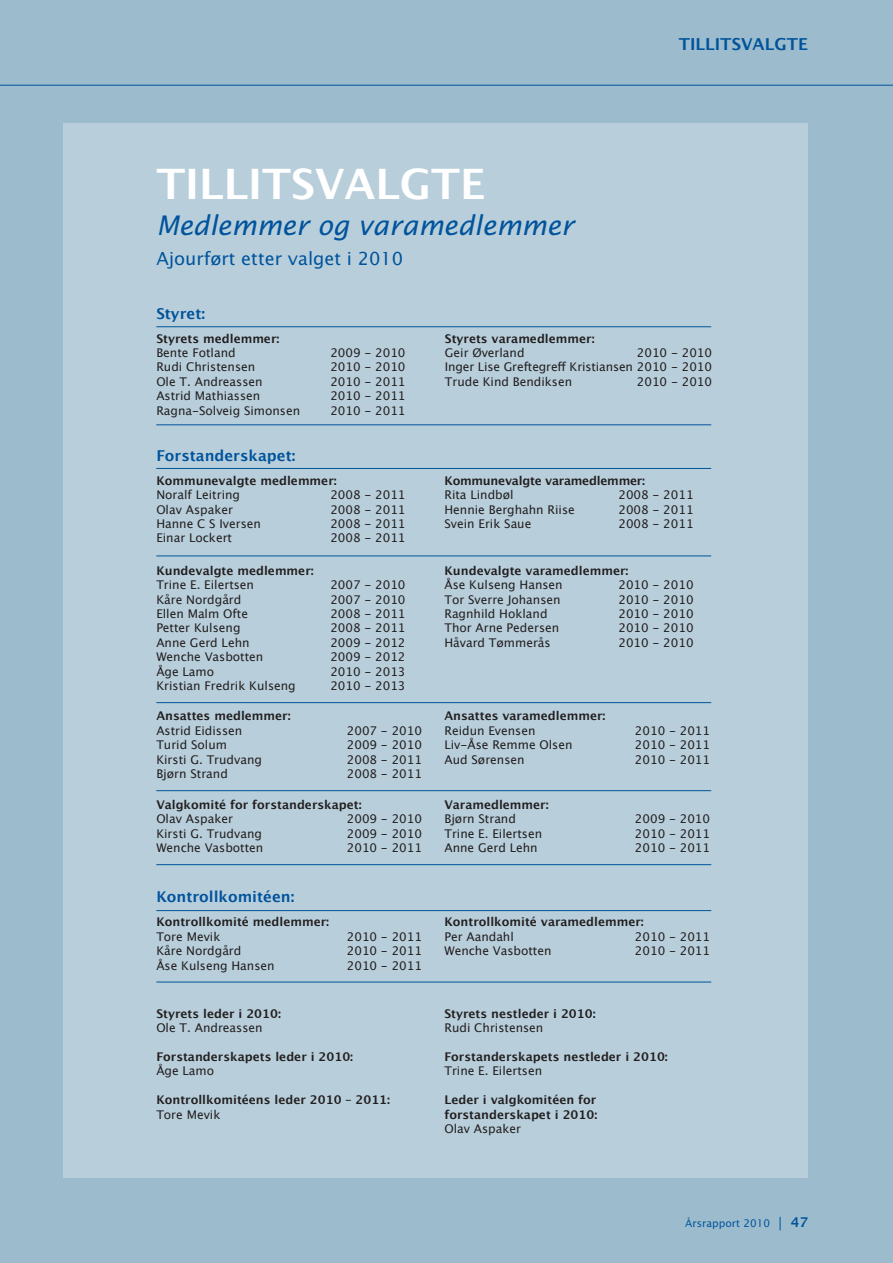
<style>
.page{position:relative;width:893px;height:1263px;background:#9cbccd}
.page>*{position:absolute;margin:0;border:0;box-sizing:border-box;transform-origin:0 0}
.t1{font:700 42px "Lucida Grande";color:#fff}
.t2{font:italic 27px "Lucida Sans";color:#00539c}
.t3{font:18px "Lucida Sans";color:#00539c}
.t4{font:600 16.5px "Lucida Sans";color:#00539c}
.t5{font:700 15px "Lucida Grande";color:#00539c}
.t6{font:700 15px "Lucida Grande";color:#00539b}
.t7{font:12px/14.4px "Lucida Grande";color:#231f20;text-align:justify}
.t8{font:700 12px/14.4px "Lucida Grande";color:#231f20}
.t9{font:700 12px "Lucida Grande";letter-spacing:-.02em;color:#231f20}
.t10{font:10.5px "Lucida Sans";color:#00539c}
.s1{font-size:13.5px}
.s2{font-weight:600;font-size:13.5px}
</style>
<div class="page">
<hr style="left:0;top:85px;width:893px;height:1px;background:#00539b">
<div style="left:64px;top:123px;width:744px;height:1055px;background:#b8cfdb"></div>
<hr style="left:156px;top:424px;width:555px;height:1px;background:#00539b">
<hr style="left:156px;top:468px;width:555px;height:1px;background:#00539b">
<hr style="left:156px;top:555px;width:555px;height:1px;background:#00539b">
<hr style="left:156px;top:702px;width:555px;height:1px;background:#00539b">
<hr style="left:156px;top:790px;width:555px;height:1px;background:#00539b">
<hr style="left:156px;top:864px;width:555px;height:1px;background:#00539b">
<hr style="left:156px;top:910px;width:555px;height:1px;background:#00539b">
<hr style="left:156px;top:326px;width:555px;height:1px;background:#00539b">
<hr style="left:156px;top:982px;width:555px;height:1px;background:#00539b">
<h1 class="t1" style="left:156px;top:150px;width:55px">Tillitsvalgte</h1>
<h2 class="t2" style="left:156px;top:210px;width:419px">Medlemmer og varamedlemmer</h2>
<h3 class="t3" style="left:156px;top:248px;width:249px">Ajourført etter valget i 2010</h3>
<h3 class="t4" style="left:679px;top:35px;width:129px">TILLITSVALGTE</h3>
<p class="t6" style="left:156px;top:301px;width:50px">Styret:</p>
<p class="t8" style="left:156px;top:331px;width:125px">Styrets medlemmer:</p>
<p class="t7" style="left:156px;top:346px;width:81px">Bente Fotland</p>
<p class="t7" style="left:330px;top:346px;width:77px">2009 - 2010</p>
<p class="t7" style="left:156px;top:360px;width:100px">Rudi Christensen</p>
<p class="t7" style="left:330px;top:360px;width:77px">2010 - 2010</p>
<p class="t7" style="left:156px;top:374px;width:108px">Ole T. Andreassen</p>
<p class="t7" style="left:330px;top:374px;width:77px">2010 - 2011</p>
<p class="t7" style="left:156px;top:389px;width:105px">Astrid Mathiassen</p>
<p class="t7" style="left:330px;top:389px;width:77px">2010 - 2011</p>
<p class="t7" style="left:156px;top:403px;width:145px">Ragna-Solveig Simonsen</p>
<p class="t7" style="left:330px;top:403px;width:77px">2010 - 2011</p>
<p class="t5" style="left:156px;top:443px;width:141px">Forstanderskapet:</p>
<p class="t8" style="left:156px;top:473px;width:182px">Kommunevalgte medlemmer:</p>
<p class="t7" style="left:156px;top:488px;width:85px">Noralf Leitring</p>
<p class="t7" style="left:330px;top:488px;width:77px">2008 - 2011</p>
<p class="t7" style="left:156px;top:502px;width:78px">Olav Aspaker</p>
<p class="t7" style="left:330px;top:502px;width:77px">2008 - 2011</p>
<p class="t7" style="left:156px;top:517px;width:106px">Hanne C S Iversen</p>
<p class="t7" style="left:330px;top:517px;width:77px">2008 - 2011</p>
<p class="t7" style="left:156px;top:531px;width:77px">Einar Lockert</p>
<p class="t7" style="left:330px;top:531px;width:77px">2008 - 2011</p>
<p class="t8" style="left:156px;top:563px;width:159px">Kundevalgte medlemmer:</p>
<p class="t7" style="left:156px;top:578px;width:99px">Trine E. Eilertsen</p>
<p class="t7" style="left:330px;top:578px;width:77px">2007 - 2010</p>
<p class="t7" style="left:156px;top:592px;width:87px">Kåre Nordgård</p>
<p class="t7" style="left:330px;top:592px;width:77px">2007 - 2010</p>
<p class="t7" style="left:156px;top:607px;width:93px">Ellen Malm Ofte</p>
<p class="t7" style="left:330px;top:607px;width:77px">2008 - 2011</p>
<p class="t7" style="left:156px;top:621px;width:86px">Petter Kulseng</p>
<p class="t7" style="left:330px;top:621px;width:77px">2008 - 2011</p>
<p class="t7" style="left:156px;top:635px;width:95px">Anne Gerd Lehn</p>
<p class="t7" style="left:330px;top:635px;width:77px">2009 - 2012</p>
<p class="t7" style="left:156px;top:650px;width:109px">Wenche Vasbotten</p>
<p class="t7" style="left:330px;top:650px;width:77px">2009 - 2012</p>
<p class="t7" style="left:156px;top:664px;width:59px">Åge Lamo</p>
<p class="t7" style="left:330px;top:664px;width:77px">2010 - 2013</p>
<p class="t7" style="left:156px;top:679px;width:141px">Kristian Fredrik Kulseng</p>
<p class="t7" style="left:330px;top:679px;width:77px">2010 - 2013</p>
<p class="t8" style="left:156px;top:709px;width:136px">Ansattes medlemmer:</p>
<p class="t7" style="left:156px;top:723px;width:87px">Astrid Eidissen</p>
<p class="t7" style="left:347px;top:723px;width:77px">2007 - 2010</p>
<p class="t7" style="left:156px;top:738px;width:72px">Turid Solum</p>
<p class="t7" style="left:347px;top:738px;width:77px">2009 - 2010</p>
<p class="t7" style="left:156px;top:752px;width:107px">Kirsti G. Trudvang</p>
<p class="t7" style="left:347px;top:752px;width:77px">2008 - 2011</p>
<p class="t7" style="left:156px;top:767px;width:73px">Bjørn Strand</p>
<p class="t7" style="left:347px;top:767px;width:77px">2008 - 2011</p>
<p class="t8" style="left:156px;top:797px;width:207px">Valgkomité for forstanderskapet:</p>
<p class="t7" style="left:156px;top:812px;width:78px">Olav Aspaker</p>
<p class="t7" style="left:347px;top:812px;width:77px">2009 - 2010</p>
<p class="t7" style="left:156px;top:826px;width:107px">Kirsti G. Trudvang</p>
<p class="t7" style="left:347px;top:826px;width:77px">2009 - 2010</p>
<p class="t7" style="left:156px;top:841px;width:109px">Wenche Vasbotten</p>
<p class="t7" style="left:347px;top:841px;width:77px">2010 - 2011</p>
<p class="t5" style="left:156px;top:885px;width:140px">Kontrollkomitéen:</p>
<p class="t8" style="left:156px;top:915px;width:174px">Kontrollkomité medlemmer:</p>
<p class="t7" style="left:156px;top:929px;width:66px">Tore Mevik</p>
<p class="t7" style="left:347px;top:929px;width:77px">2010 - 2011</p>
<p class="t7" style="left:156px;top:944px;width:87px">Kåre Nordgård</p>
<p class="t7" style="left:347px;top:944px;width:77px">2010 - 2011</p>
<p class="t7" style="left:156px;top:958px;width:120px">Åse Kulseng Hansen</p>
<p class="t7" style="left:347px;top:958px;width:77px">2010 - 2011</p>
<p class="t8" style="left:156px;top:1006px;width:126px">Styrets leder i 2010:</p>
<p class="t7" style="left:156px;top:1021px;width:108px">Ole T. Andreassen</p>
<p class="t8" style="left:156px;top:1049px;width:198px">Forstanderskapets leder i 2010:</p>
<p class="t7" style="left:156px;top:1064px;width:59px">Åge Lamo</p>
<p class="t8" style="left:156px;top:1092px;width:235px">Kontrollkomitéens leder 2010 – 2011:</p>
<p class="t7" style="left:156px;top:1107px;width:66px">Tore Mevik</p>
<p class="t8" style="left:445px;top:331px;width:151px">Styrets varamedlemmer:</p>
<p class="t7" style="left:445px;top:346px;width:81px">Geir Øverland</p>
<p class="t7" style="left:445px;top:346px;width:269px;text-indent:192px">2010 - 2010<br>Inger Lise Greftegreff Kristiansen 2010 - 2010<br>Trude Kind Bendiksen</p>
<p class="t7" style="left:637px;top:374px;width:77px">2010 - 2010</p>
<p class="t9" style="left:444px;top:471px;width:202px">Kommunevalgte varamedlemmer:</p>
<p class="t7" style="left:444px;top:488px;width:71px">Rita Lindbøl</p>
<p class="t7" style="left:618px;top:488px;width:77px">2008 - 2011</p>
<p class="t7" style="left:444px;top:502px;width:132px">Hennie Berghahn Riise</p>
<p class="t7" style="left:618px;top:502px;width:77px">2008 - 2011</p>
<p class="t7" style="left:444px;top:517px;width:88px">Svein Erik Saue</p>
<p class="t7" style="left:618px;top:517px;width:77px">2008 - 2011</p>
<p class="t8" style="left:444px;top:563px;width:186px">Kundevalgte varamedlemmer:</p>
<p class="t7" style="left:444px;top:578px;width:120px">Åse Kulseng Hansen</p>
<p class="t7" style="left:618px;top:578px;width:77px">2010 - 2010</p>
<p class="t7" style="left:444px;top:592px;width:118px">Tor Sverre Johansen</p>
<p class="t7" style="left:618px;top:592px;width:77px">2010 - 2010</p>
<p class="t7" style="left:444px;top:607px;width:105px">Ragnhild Hokland</p>
<p class="t7" style="left:618px;top:607px;width:77px">2010 - 2010</p>
<p class="t7" style="left:444px;top:621px;width:116px">Thor Arne Pedersen</p>
<p class="t7" style="left:618px;top:621px;width:77px">2010 - 2010</p>
<p class="t7" style="left:444px;top:635px;width:108px">Håvard Tømmerås</p>
<p class="t7" style="left:618px;top:635px;width:77px">2010 - 2010</p>
<p class="t8" style="left:444px;top:709px;width:163px">Ansattes varamedlemmer:</p>
<p class="t7" style="left:444px;top:723px;width:93px">Reidun Evensen</p>
<p class="t7" style="left:635px;top:723px;width:77px">2010 - 2011</p>
<p class="t7" style="left:444px;top:738px;width:130px">Liv-Åse Remme Olsen</p>
<p class="t7" style="left:635px;top:738px;width:77px">2010 - 2011</p>
<p class="t7" style="left:444px;top:752px;width:82px">Aud Sørensen</p>
<p class="t7" style="left:635px;top:752px;width:77px">2010 - 2011</p>
<p class="t8" style="left:444px;top:797px;width:106px">Varamedlemmer:</p>
<p class="t7" style="left:444px;top:812px;width:73px">Bjørn Strand</p>
<p class="t7" style="left:635px;top:812px;width:77px">2009 - 2010</p>
<p class="t7" style="left:444px;top:826px;width:99px">Trine E. Eilertsen</p>
<p class="t7" style="left:635px;top:826px;width:77px">2010 - 2011</p>
<p class="t7" style="left:444px;top:841px;width:95px">Anne Gerd Lehn</p>
<p class="t7" style="left:635px;top:841px;width:77px">2010 - 2011</p>
<p class="t8" style="left:444px;top:915px;width:201px">Kontrollkomité varamedlemmer:</p>
<p class="t7" style="left:444px;top:929px;width:71px">Per Aandahl</p>
<p class="t7" style="left:635px;top:929px;width:77px">2010 - 2011</p>
<p class="t7" style="left:444px;top:944px;width:109px">Wenche Vasbotten</p>
<p class="t7" style="left:635px;top:944px;width:77px">2010 - 2011</p>
<p class="t8" style="left:444px;top:1006px;width:153px">Styrets nestleder i 2010:</p>
<p class="t7" style="left:444px;top:1021px;width:100px">Rudi Christensen</p>
<p class="t8" style="left:444px;top:1049px;width:225px">Forstanderskapets nestleder i 2010:</p>
<p class="t7" style="left:444px;top:1064px;width:99px">Trine E. Eilertsen</p>
<p class="t8" style="left:444px;top:1092px;width:154px">Leder i valgkomitéen for forstanderskapet i 2010:</p>
<p class="t7" style="left:444px;top:1121px;width:78px">Olav Aspaker</p>
<p class="t10" style="left:685px;top:1217px;width:124px">Årsrapport 2010 <span class="s1">|</span> <span class="s2">47</span></p>
</div>
